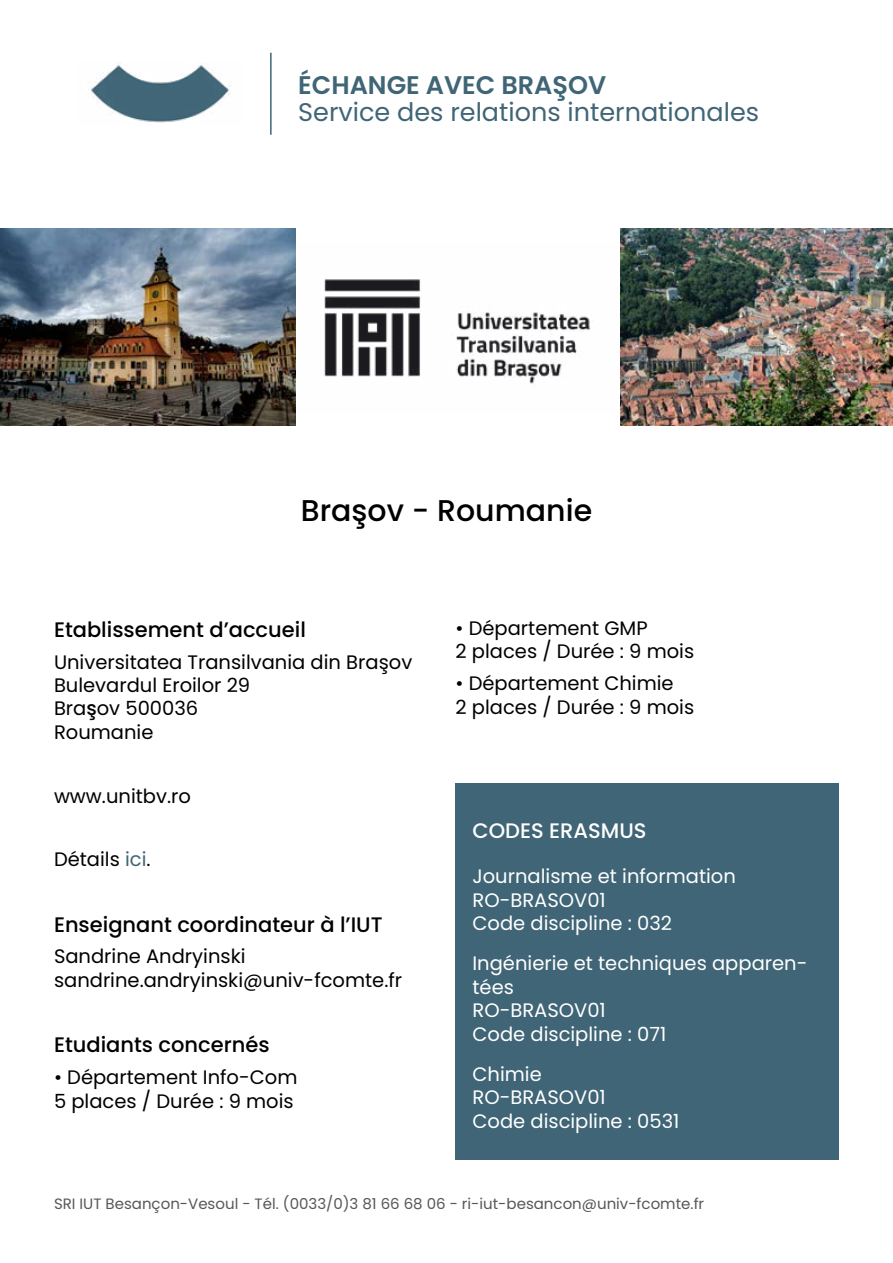
<style>
.page{position:relative;width:893px;height:1263px;background:#fff}
.page>*{position:absolute;margin:0;border:0;box-sizing:border-box;transform-origin:0 0}
.t1{font:500 30px "Poppins";color:#000}
.t2{font:25.5px "Poppins";color:#3f6576}
.t3{font:600 25.5px "Poppins";color:#3f6576}
.t4{font:500 21px "Poppins";color:#000}
.t5{font:500 21px "Poppins";color:#fff}
.t6{font:19.5px/23.4px "Poppins";color:#000}
.t7{font:19.5px/23.4px "Poppins";color:#fff}
.t8{font:15px "Poppins";color:#575756}
.s1{font-weight:500}
.s2{color:#3f6576}
</style>
<div class="page">
<img style="left:91px;top:65px;width:140px;height:58px">
<hr style="left:270px;top:53px;width:2px;height:82px;background:#3f6576">
<div style="left:455px;top:784px;width:384px;height:376px;background:#3f6576"></div>
<img style="left:295px;top:243px;width:326px;height:169px">
<img style="left:0;top:229px;width:295px;height:197px">
<img style="left:621px;top:229px;width:272px;height:197px">
<h2 class="t3" style="left:298px;top:71px;width:309px">ÉCHANGE AVEC BRAŞOV</h2>
<h2 class="t2" style="left:298px;top:98px;width:462px">Service des relations internationales</h2>
<h1 class="t1" style="left:301px;top:493px;width:293px">Braşov - Roumanie</h1>
<p class="t4" style="left:54px;top:617px;width:253px">Etablissement d’accueil</p>
<p class="t6" style="left:54px;top:650px;width:360px">Universitatea Transilvania din Braşov<br>Bulevardul Eroilor 29<br>Bra<span class="s1">ş</span>ov 500036<br>Roumanie</p>
<p class="t6" style="left:54px;top:784px;width:138px">www.unitbv.ro</p>
<p class="t6" style="left:54px;top:848px;width:98px">Détails <span class="s2">ici</span>.</p>
<p class="t4" style="left:54px;top:912px;width:330px">Enseignant coordinateur à l’IUT</p>
<p class="t6" style="left:54px;top:945px;width:350px">Sandrine Andryinski sandrine.andryinski@univ-fcomte.fr</p>
<p class="t4" style="left:54px;top:1033px;width:217px">Etudiants concernés</p>
<p class="t6" style="left:54px;top:1066px;width:245px">• Département Info-Com<br>5 places / Durée : 9 mois</p>
<p class="t6" style="left:455px;top:617px;width:240px">• Département GMP<br>2 places / Durée : 9 mois</p>
<p class="t6" style="left:455px;top:672px;width:240px">• Département Chimie<br>2 places / Durée : 9 mois</p>
<p class="t5" style="left:472px;top:818px;width:176px">CODES ERASMUS</p>
<p class="t7" style="left:472px;top:865px;width:265px">Journalisme et information<br>RO-BRASOV01<br>Code discipline : 032</p>
<p class="t7" style="left:472px;top:952px;width:336px">Ingénierie et techniques apparen&shy;tées<br>RO-BRASOV01<br>Code discipline : 071</p>
<p class="t7" style="left:472px;top:1062px;width:208px">Chimie<br>RO-BRASOV01<br>Code discipline : 0531</p>
<p class="t8" style="left:54px;top:1195px;width:652px">SRI IUT Besançon-Vesoul - Tél. (0033/0)3 81 66 68 06 - ri-iut-besancon@univ-fcomte.fr</p>
</div>
